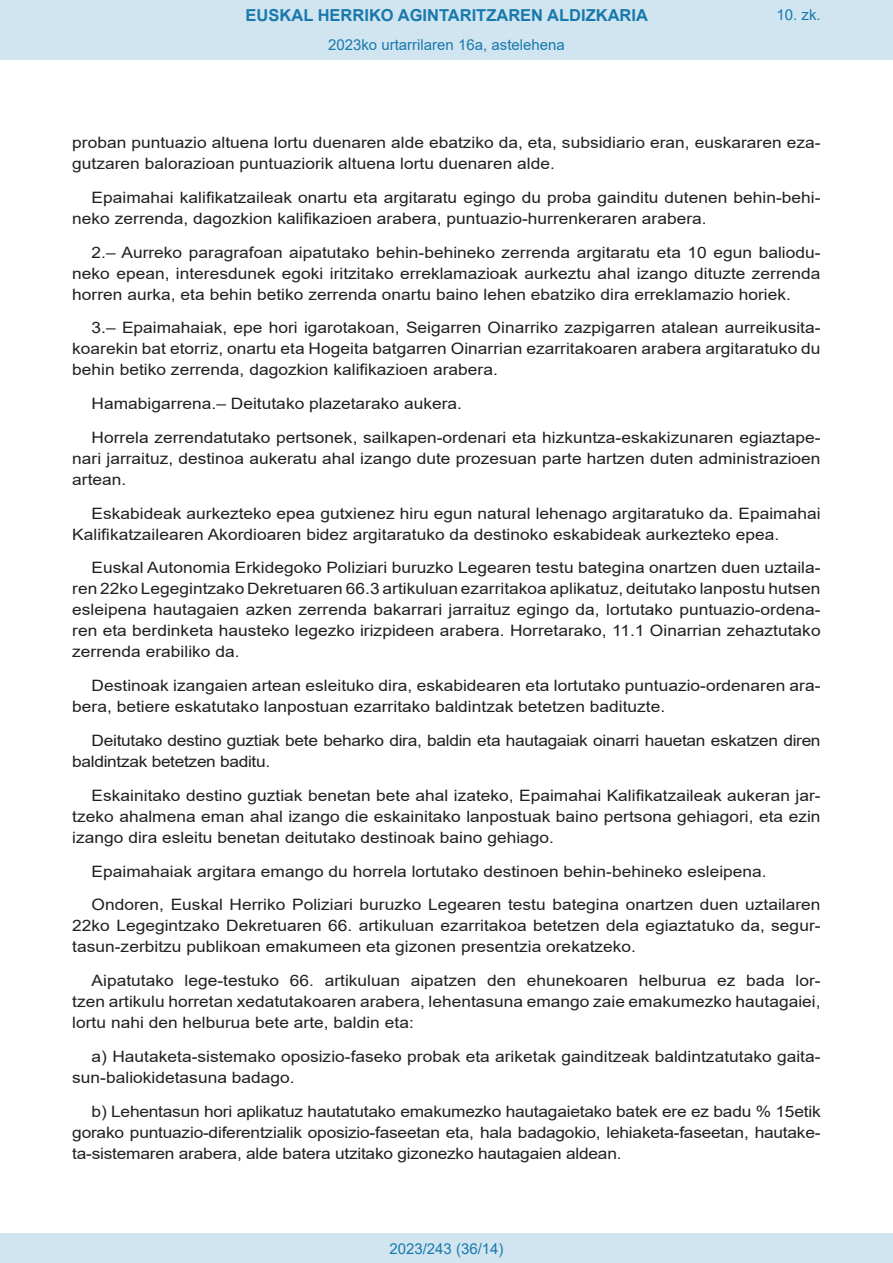
<style>
.page{position:relative;width:893px;height:1263px;background:#fff}
.page>*{position:absolute;margin:0;border:0;box-sizing:border-box;transform-origin:0 0}
.t1{font:700 16.5px "Arial";color:#1879ad}
.BOPVDetalle{font:15.6px/21px "Arial";color:#231f20;text-align:justify;scale:1.11 1}
.BOPVDetalle-2{font:15.6px/21px "Arial";letter-spacing:-.02em;color:#231f20;scale:1.11 1}
.Paginacion_Centro{font:15px "Arial";color:#1879ad}
</style>
<div class="page">
<div style="left:0;top:0;width:893px;height:60px;background:#d0e5f0"></div>
<div style="left:0;top:1233px;width:893px;height:30px;background:#d0e5f0"></div>
<p class="t1" style="left:246px;top:3px;width:404px">EUSKAL HERRIKO AGINTARITZAREN ALDIZKARIA</p>
<p class="Paginacion_Centro" style="left:328px;top:35px;width:238px">2023ko urtarrilaren 16a, astelehena</p>
<p class="Paginacion_Centro" style="left:776px;top:5px;width:46px">10. zk.</p>
<p class="BOPVDetalle" style="left:72px;top:132px;width:676px">proban puntuazio altuena lortu duenaren alde ebatziko da, eta, subsidiario eran, euskararen eza&shy;gutzaren balorazioan puntuaziorik altuena lortu duenaren alde.</p>
<p class="BOPVDetalle" style="left:72px;top:187px;width:676px;text-indent:19px">Epaimahai kalifikatzaileak onartu eta argitaratu egingo du proba gainditu dutenen behin-behi&shy;neko zerrenda, dagozkion kalifikazioen arabera, puntuazio-hurrenkeraren arabera.</p>
<p class="BOPVDetalle" style="left:72px;top:242px;width:676px;text-indent:19px">2.– Aurreko paragrafoan aipatutako behin-behineko zerrenda argitaratu eta 10 egun baliodu&shy;neko epean, interesdunek egoki iritzitako erreklamazioak aurkeztu ahal izango dituzte zerrenda horren aurka, eta behin betiko zerrenda onartu baino lehen ebatziko dira erreklamazio horiek.</p>
<p class="BOPVDetalle" style="left:72px;top:317px;width:676px;text-indent:19px">3.– Epaimahaiak, epe hori igarotakoan, Seigarren Oinarriko zazpigarren atalean aurreikusita&shy;koarekin bat etorriz, onartu eta Hogeita batgarren Oinarrian ezarritakoaren arabera argitaratuko du behin betiko zerrenda, dagozkion kalifikazioen arabera.</p>
<p class="BOPVDetalle" style="left:92px;top:393px;width:335px">Hamabigarrena.– Deitutako plazetarako aukera.</p>
<p class="BOPVDetalle" style="left:72px;top:427px;width:676px;text-indent:19px">Horrela zerrendatutako pertsonek, sailkapen-ordenari eta hizkuntza-eskakizunaren egiaztape&shy;nari jarraituz, destinoa aukeratu ahal izango dute prozesuan parte hartzen duten administrazioen artean.</p>
<p class="BOPVDetalle" style="left:72px;top:503px;width:676px;text-indent:19px">Eskabideak aurkezteko epea gutxienez hiru egun natural lehenago argitaratuko da. Epaimahai<br>Kalifikatzailearen Akordioaren bidez argitaratuko da destinoko eskabideak aurkezteko epea.</p>
<p class="BOPVDetalle" style="left:72px;top:557px;width:676px;text-indent:19px">Euskal Autonomia Erkidegoko Poliziari buruzko Legearen testu bategina onartzen duen uztaila&shy;ren 22ko Legegintzako Dekretuaren 66.3 artikuluan ezarritakoa aplikatuz, deitutako lanpostu hutsen esleipena hautagaien azken zerrenda bakarrari jarraituz egingo da, lortutako puntuazio-ordena&shy;ren eta berdinketa hausteko legezko irizpideen arabera. Horretarako, 11.1 Oinarrian zehaztutako zerrenda erabiliko da.</p>
<p class="BOPVDetalle" style="left:72px;top:675px;width:676px;text-indent:19px">Destinoak izangaien artean esleituko dira, eskabidearen eta lortutako puntuazio-ordenaren ara&shy;bera, betiere eskatutako lanpostuan ezarritako baldintzak betetzen badituzte.</p>
<p class="BOPVDetalle-2" style="left:72px;top:730px;width:676px;text-indent:19px">Deitutako destino guztiak bete beharko dira, baldin eta hautagaiak oinarri hauetan eskatzen diren baldintzak betetzen baditu.</p>
<p class="BOPVDetalle" style="left:72px;top:785px;width:676px;text-indent:19px">Eskainitako destino guztiak benetan bete ahal izateko, Epaimahai Kalifikatzaileak aukeran jar&shy;tzeko ahalmena eman ahal izango die eskainitako lanpostuak baino pertsona gehiagori, eta ezin izango dira esleitu benetan deitutako destinoak baino gehiago.</p>
<p class="BOPVDetalle" style="left:92px;top:860px;width:610px">Epaimahaiak argitara emango du horrela lortutako destinoen behin-behineko esleipena.</p>
<p class="BOPVDetalle" style="left:72px;top:894px;width:676px;text-indent:19px">Ondoren, Euskal Herriko Poliziari buruzko Legearen testu bategina onartzen duen uztailaren 22ko Legegintzako Dekretuaren 66. artikuluan ezarritakoa betetzen dela egiaztatuko da, segur&shy;tasun-zerbitzu publikoan emakumeen eta gizonen presentzia orekatzeko.</p>
<p class="BOPVDetalle" style="left:72px;top:970px;width:676px;text-indent:19px">Aipatutako lege-testuko 66. artikuluan aipatzen den ehunekoaren helburua ez bada lor&shy;tzen artikulu horretan xedatutakoaren arabera, lehentasuna emango zaie emakumezko hautagaiei, lortu nahi den helburua bete arte, baldin eta:</p>
<p class="BOPVDetalle" style="left:72px;top:1046px;width:676px;text-indent:19px">a) Hautaketa-sistemako oposizio-faseko probak eta ariketak gainditzeak baldintzatutako gaita&shy;sun-baliokidetasuna badago.</p>
<p class="BOPVDetalle" style="left:72px;top:1100px;width:676px;text-indent:19px">b) Lehentasun hori aplikatuz hautatutako emakumezko hautagaietako batek ere ez badu % 15etik gorako puntuazio-diferentzialik oposizio-faseetan eta, hala badagokio, lehiaketa-faseetan, hautake&shy;ta-sistemaren arabera, alde batera utzitako gizonezko hautagaien aldean.</p>
<p class="Paginacion_Centro" style="left:389px;top:1238px;width:116px">2023/243 (36/14)</p>
</div>
